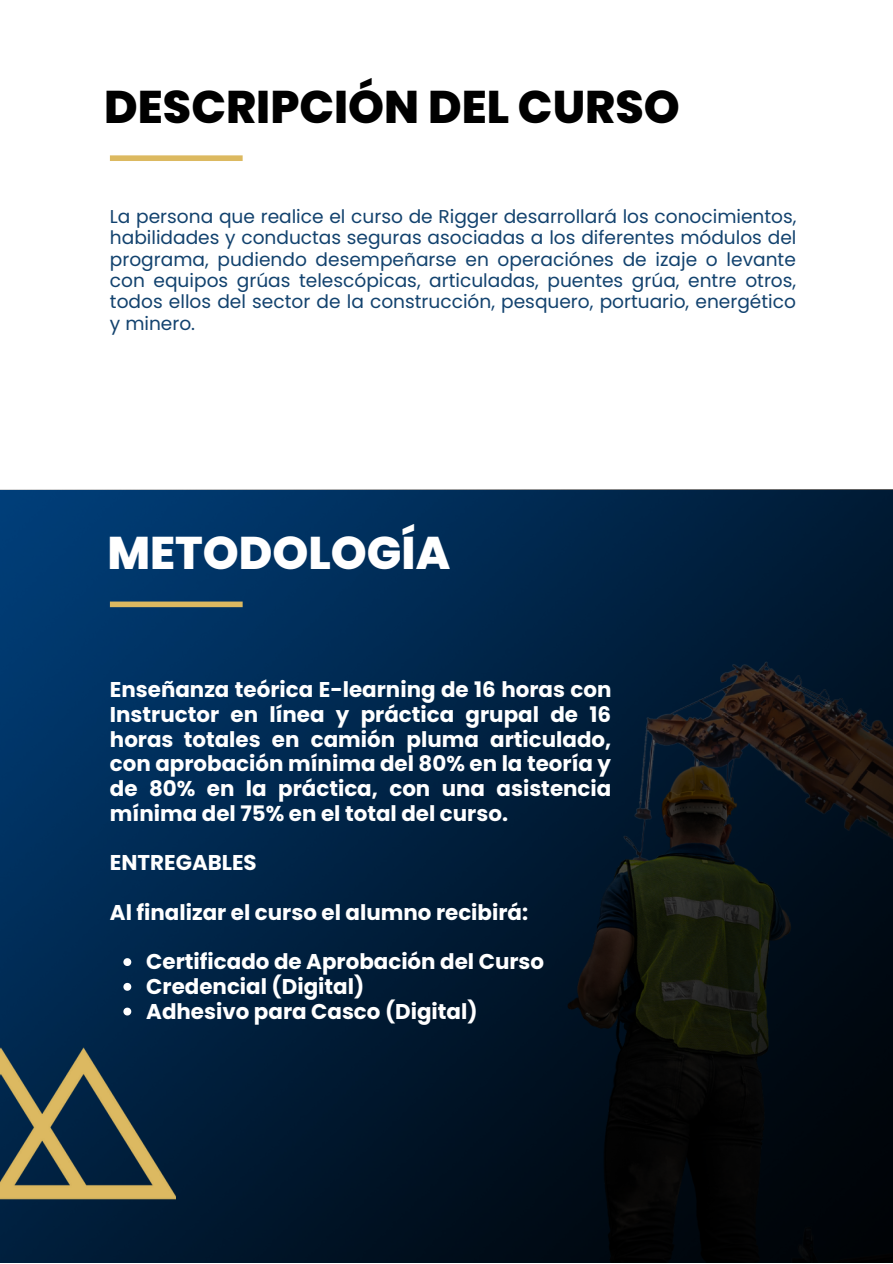
<style>
.page{position:relative;width:893px;height:1264px;background:#fff}
.page>*{position:absolute;margin:0;border:0;box-sizing:border-box;transform-origin:0 0}
.t1{font:800 45.75px "Poppins";color:#000}
.t2{font:800 45.75px "Poppins";color:#fff}
.t3{font:700 21.45px/24.8px "Poppins";color:#fff;text-align:justify}
.t4{font:18.6px/21.3px "Poppins";color:#12426e;text-align:justify}
</style>
<div class="page">
<div style="left:110px;top:155px;width:133px;height:6px;background:#dcb960"></div>
<img style="left:0;top:490px;width:892px;height:772px">
<div style="left:110px;top:601px;width:133px;height:6px;background:#dcb960"></div>
<img style="left:0;top:1012px;width:175px;height:222px">
<svg style="left:123px;top:958px;width:8px;height:8px"></svg>
<svg style="left:123px;top:982px;width:8px;height:8px"></svg>
<svg style="left:123px;top:1007px;width:8px;height:8px"></svg>
<p class="t1" style="left:104px;top:74px;width:577px">DESCRIPCIÓN DEL CURSO</p>
<p class="t4" style="left:110px;top:206px;width:688px">La persona que realice el curso de Rigger desarrollará los conocimientos, habilidades y conductas seguras asociadas a los diferentes módulos del programa, pudiendo desempeñarse en operaciónes de izaje o levante con equipos grúas telescópicas, articuladas, puentes grúa, entre otros, todos ellos del sector de la construcción, pesquero, portuario, energético y minero.</p>
<p class="t2" style="left:107px;top:520px;width:344px">METODOLOGÍA</p>
<p class="t3" style="left:110px;top:677px;width:503px">Enseñanza teórica E-learning de 16 horas con Instructor en línea y práctica grupal de 16 horas totales en camión pluma articulado, con aprobación mínima del 80% en la teoría y de 80% en la práctica, con una asistencia mínima del 75% en el total del curso.</p>
<p class="t3" style="left:110px;top:850px;width:148px">ENTREGABLES</p>
<p class="t3" style="left:110px;top:900px;width:420px">Al finalizar el curso el alumno recibirá:</p>
<p class="t3" style="left:146px;top:949px;width:399px">Certificado de Aprobación del Curso</p>
<p class="t3" style="left:146px;top:974px;width:219px">Credencial (Digital)</p>
<p class="t3" style="left:146px;top:999px;width:333px">Adhesivo para Casco (Digital)</p>
</div>
